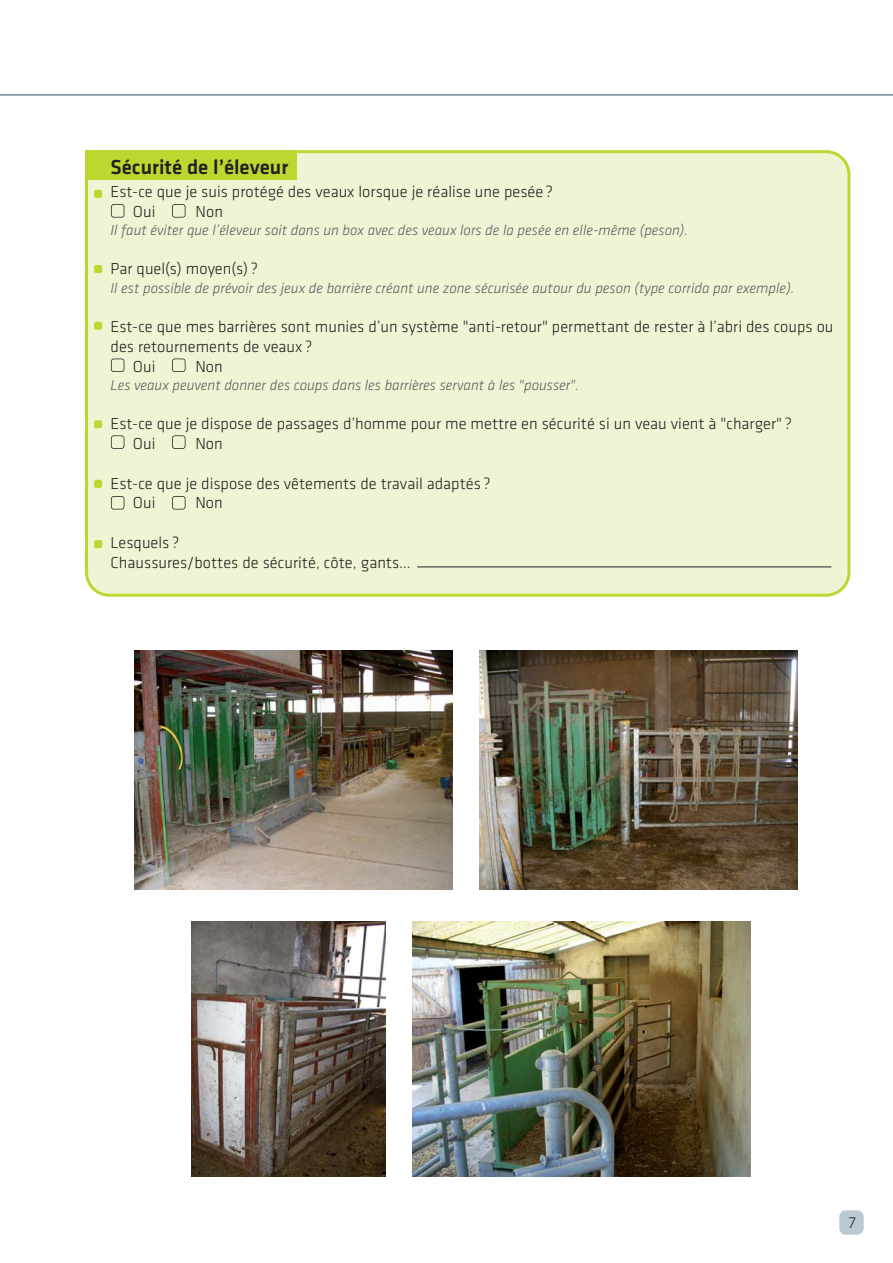
<style>
.page{position:relative;width:893px;height:1263px;background:#fff}
.page>*{position:absolute;margin:0;border:0;box-sizing:border-box;transform-origin:0 0}
.t1{font:500 21px "Klavika";color:#231f20}
.t2{font:300 16.5px/19.8px "Klavika";color:#231f20}
.t3{font:italic 300 15px "Klavika";color:#58595b}
</style>
<div class="page">
<hr style="left:0;top:94px;width:892px;height:2px;background:#6b8795">
<div style="left:85px;top:150px;width:765px;height:447px;background:#f0f4d5"></div>
<div style="left:85px;top:150px;width:212px;height:30px;background:#bed630"></div>
<div style="left:94px;top:190px;width:8px;height:8px;background:#bed630;border-radius:2px"></div>
<div style="left:94px;top:265px;width:8px;height:8px;background:#bed630;border-radius:2px"></div>
<div style="left:94px;top:322px;width:8px;height:8px;background:#bed630;border-radius:2px"></div>
<div style="left:94px;top:420px;width:8px;height:8px;background:#bed630;border-radius:2px"></div>
<div style="left:94px;top:480px;width:8px;height:8px;background:#bed630;border-radius:2px"></div>
<div style="left:94px;top:540px;width:8px;height:8px;background:#bed630;border-radius:2px"></div>
<div style="left:111px;top:204px;width:13px;height:14px;border:2px solid #231f20;border-radius:3px"></div>
<div style="left:172px;top:204px;width:13px;height:14px;border:2px solid #231f20;border-radius:3px"></div>
<div style="left:111px;top:358px;width:13px;height:14px;border:2px solid #231f20;border-radius:3px"></div>
<div style="left:172px;top:358px;width:13px;height:14px;border:2px solid #231f20;border-radius:3px"></div>
<div style="left:111px;top:435px;width:13px;height:14px;border:2px solid #231f20;border-radius:3px"></div>
<div style="left:172px;top:435px;width:13px;height:14px;border:2px solid #231f20;border-radius:3px"></div>
<div style="left:111px;top:496px;width:13px;height:13px;border:2px solid #231f20;border-radius:3px"></div>
<div style="left:172px;top:496px;width:13px;height:13px;border:2px solid #231f20;border-radius:3px"></div>
<hr style="left:417px;top:567px;width:414px;height:1px;background:#231f20">
<div style="left:839px;top:1210px;width:25px;height:25px;background:#bacad3;border-radius:6px"></div>
<img style="left:134px;top:650px;width:318px;height:239px">
<img style="left:480px;top:650px;width:318px;height:239px">
<img style="left:412px;top:921px;width:338px;height:255px">
<img style="left:191px;top:921px;width:194px;height:255px">
<p class="t1" style="left:111px;top:159px;width:179px">Sécurité de l’éleveur</p>
<p class="t2" style="left:133px;top:183px;width:422px;text-indent:-22px">Est-ce que je suis protégé des veaux lorsque je réalise une pesée ?<br>Oui</p>
<p class="t2" style="left:196px;top:202px;width:29px">Non</p>
<p class="t3" style="left:111px;top:225px;width:579px">Il faut éviter que l’éleveur soit dans un box avec des veaux lors de la pesée en elle-même (peson).</p>
<p class="t2" style="left:111px;top:260px;width:149px">Par quel(s) moyen(s) ?</p>
<p class="t3" style="left:111px;top:282px;width:685px">Il est possible de prévoir des jeux de barrière créant une zone sécurisée autour du peson (type corrida par exemple).</p>
<p class="t2" style="left:111px;top:318px;width:724px">Est-ce que mes barrières sont munies d’un système "anti-retour" permettant de rester à l’abri des coups ou</p>
<p class="t2" style="left:111px;top:337px;width:203px">des retournements de veaux ?</p>
<p class="t2" style="left:133px;top:357px;width:24px">Oui</p>
<p class="t2" style="left:195px;top:357px;width:29px">Non</p>
<p class="t3" style="left:111px;top:379px;width:470px">Les veaux peuvent donner des coups dans les barrières servant à les "pousser".</p>
<p class="t2" style="left:133px;top:415px;width:660px;text-indent:-22px">Est-ce que je dispose de passages d’homme pour me mettre en sécurité si un veau vient à "charger" ?<br>Oui</p>
<p class="t2" style="left:195px;top:435px;width:29px">Non</p>
<p class="t2" style="left:133px;top:474px;width:359px;text-indent:-22px">Est-ce que je dispose des vêtements de travail adaptés ?<br>Oui</p>
<p class="t2" style="left:195px;top:494px;width:29px">Non</p>
<p class="t2" style="left:111px;top:534px;width:302px">Lesquels ?<br>Chaussures/bottes de sécurité, côte, gants…</p>
<p class="t2" style="left:849px;top:1213px;width:9px">7</p>
</div>
